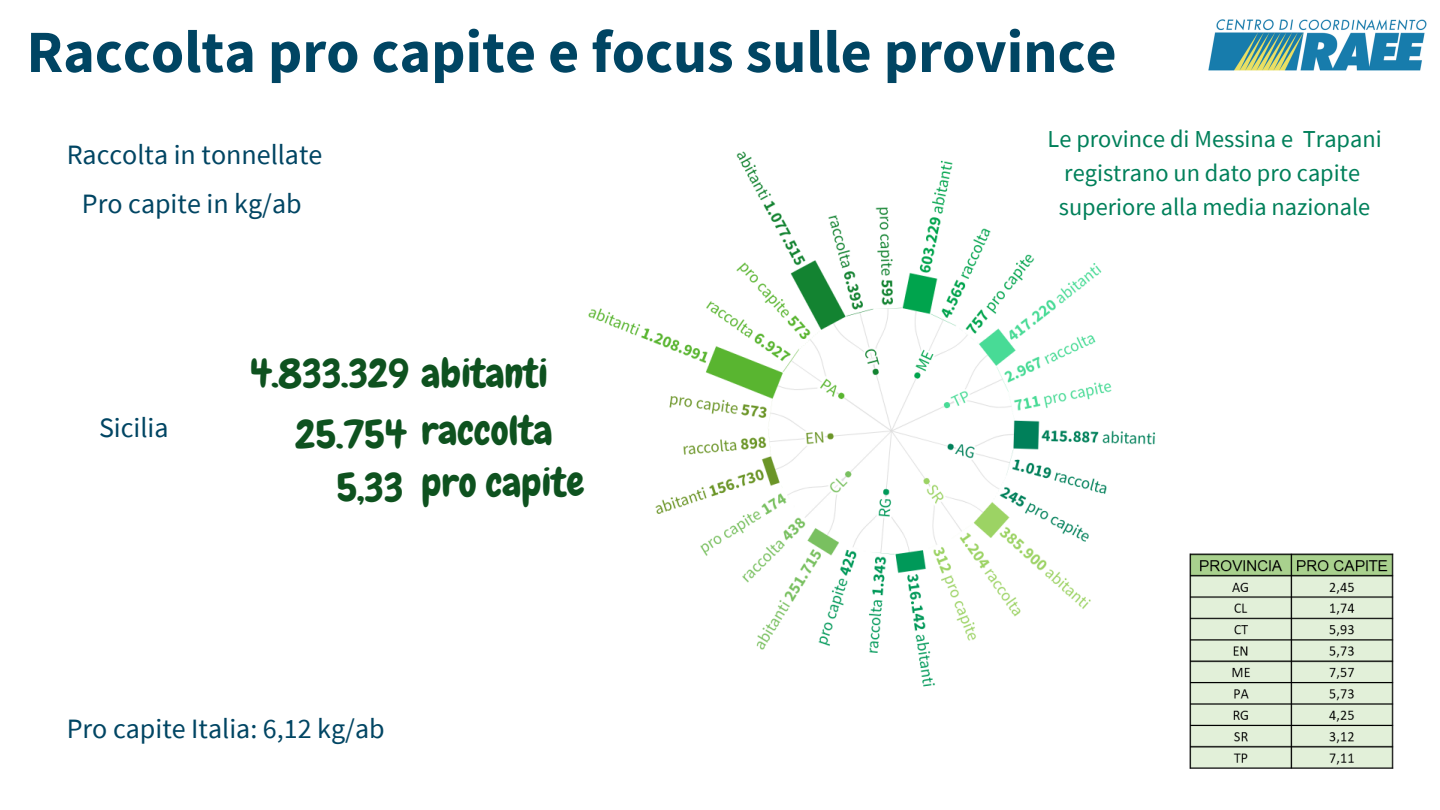
<style>
.page{position:relative;width:1440px;height:810px;background:#fff}
.page>*{position:absolute;margin:0;border:0;box-sizing:border-box;transform-origin:0 0}
.t1{font:700 60px "Source Sans Pro";color:#004563}
.t2{font:40px/56.7px "Chewy";color:#0e521f;text-align:right}
.t3{font:28px/49.3px "Source Sans Pro";color:#004563;text-align:center}
.t4{font:24.3px/33.8px "Source Sans Pro";color:#00805a;text-align:center}
</style>
<div class="page">
<img style="left:588px;top:19px;width:836px;height:750px">
<img style="left:1209px;top:20px;width:218px;height:50px">
<img style="left:1190px;top:551px;width:204px;height:218px">
<h1 class="t1" style="left:26px;top:13px;width:1092px">Raccolta pro capite e focus sulle province</h1>
<p class="t3" style="left:67px;top:129px;width:257px">Raccolta in tonnellate<br>Pro capite in kg/ab</p>
<p class="t3" style="left:99px;top:403px;width:71px">Sicilia</p>
<h2 class="t2" style="left:250px;top:345px;width:304px">4.833.329 abitanti raccolta</h2>
<h2 class="t2" style="left:422px;top:454px;width:164px">pro capite</h2>
<h2 class="t2" style="left:295px;top:408px;width:112px;line-height:53.1px">25.754<br>5,33</h2>
<p class="t3" style="left:67px;top:703px;width:319px">Pro capite Italia: 6,12 kg/ab</p>
<p class="t4" style="left:1048px;top:121px;width:336px">Le province di Messina e Trapani registrano un dato pro capite superiore alla media nazionale</p>
</div>
